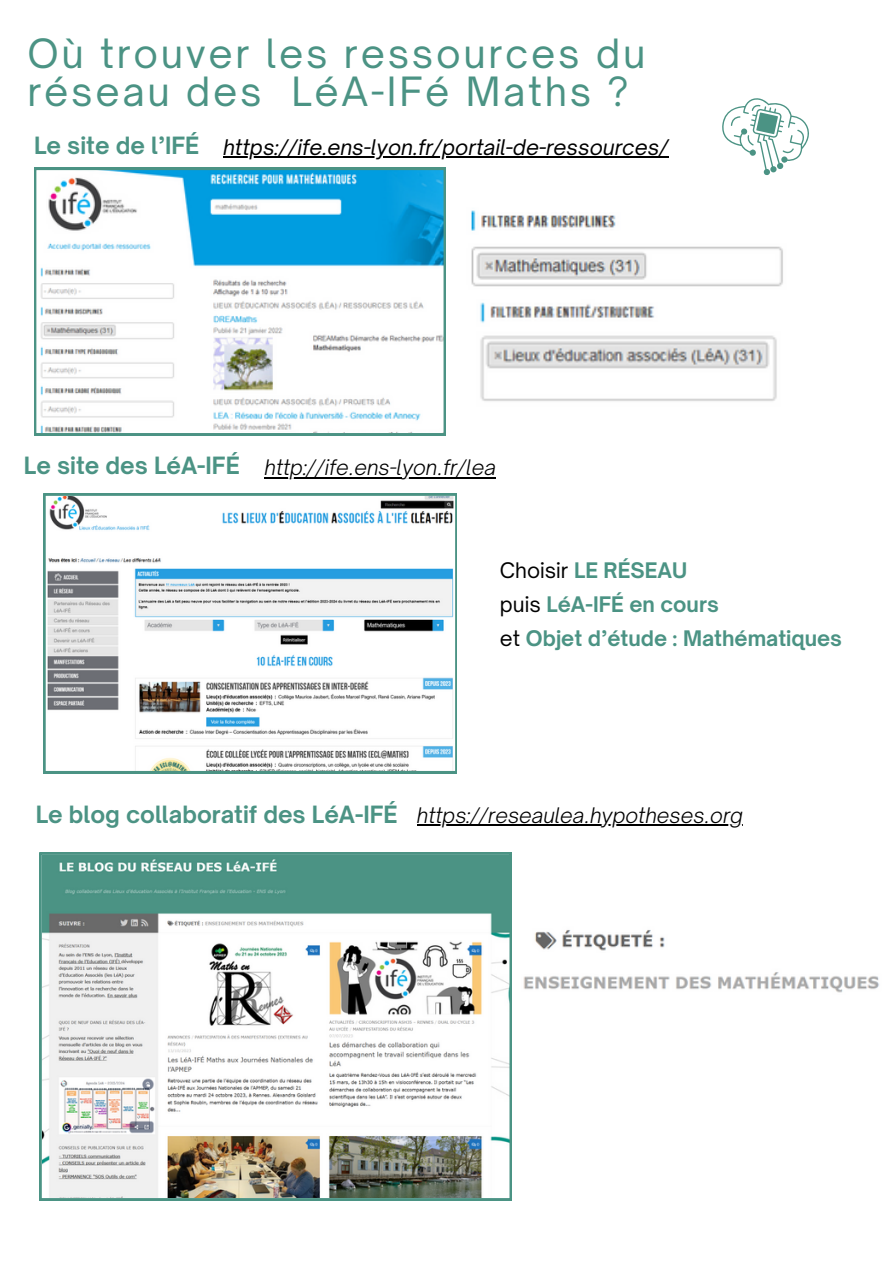
<style>
.page{position:relative;width:892px;height:1267px;background:#fff}
.page>*{position:absolute;margin:0;border:0;box-sizing:border-box;transform-origin:0 0}
.t1{font:38.7px "Open Sauce One";letter-spacing:.07em;color:#4b9384}
.t2{font:700 22.8px "Open Sauce One";color:#4b9384}
.t3{font:italic 20.7px "Open Sauce One";color:#000}
.t4{font:700 20.4px "Open Sauce One";color:#4b9384}
.t5{font:italic 300 20.4px "Open Sauce One";color:#000}
.s1{font-weight:400;color:#000}
</style>
<div class="page">
<svg style="left:722px;top:98px;width:87px;height:77px"></svg>
<svg style="left:34px;top:168px;width:411px;height:267px"></svg>
<img style="left:471px;top:210px;width:312px;height:77px">
<img style="left:480px;top:302px;width:297px;height:99px">
<svg style="left:43px;top:494px;width:414px;height:279px"></svg>
<img style="left:40px;top:852px;width:471px;height:348px">
<img style="left:535px;top:930px;width:130px;height:21px">
<hr style="left:223px;top:157px;width:445px;height:1px;background:#000">
<hr style="left:264px;top:477px;width:231px;height:1px;background:#000">
<hr style="left:417px;top:824px;width:325px;height:2px;background:#000">
<img style="left:523px;top:972px;width:356px;height:21px">
<p class="t1" style="left:27px;top:29px;width:619px">Où trouver les ressources du</p>
<p class="t1" style="left:27px;top:67px;width:602px">réseau des LéA-IFé Maths ?</p>
<p class="t2" style="left:34px;top:132px;width:167px">Le site de l’IFÉ</p>
<p class="t3" style="left:223px;top:134px;width:447px">https://ife.ens-lyon.fr/portail-de-ressources/</p>
<p class="t2" style="left:24px;top:451px;width:217px">Le site des LéA-IFÉ</p>
<p class="t5" style="left:264px;top:455px;width:233px">http://ife.ens-lyon.fr/lea</p>
<p class="t4" style="left:500px;top:558px;width:189px"><span class="s1">Choisir</span> LE RÉSEAU</p>
<p class="t4" style="left:500px;top:592px;width:220px"><span class="s1">puis</span> LéA-IFÉ en cours</p>
<p class="t4" style="left:500px;top:626px;width:343px"><span class="s1">et</span> Objet d’étude : Mathématiques</p>
<p class="t2" style="left:36px;top:800px;width:363px">Le blog collaboratif des LéA-IFÉ</p>
<p class="t5" style="left:417px;top:803px;width:327px">https://reseaulea.hypotheses.org</p>
</div>
